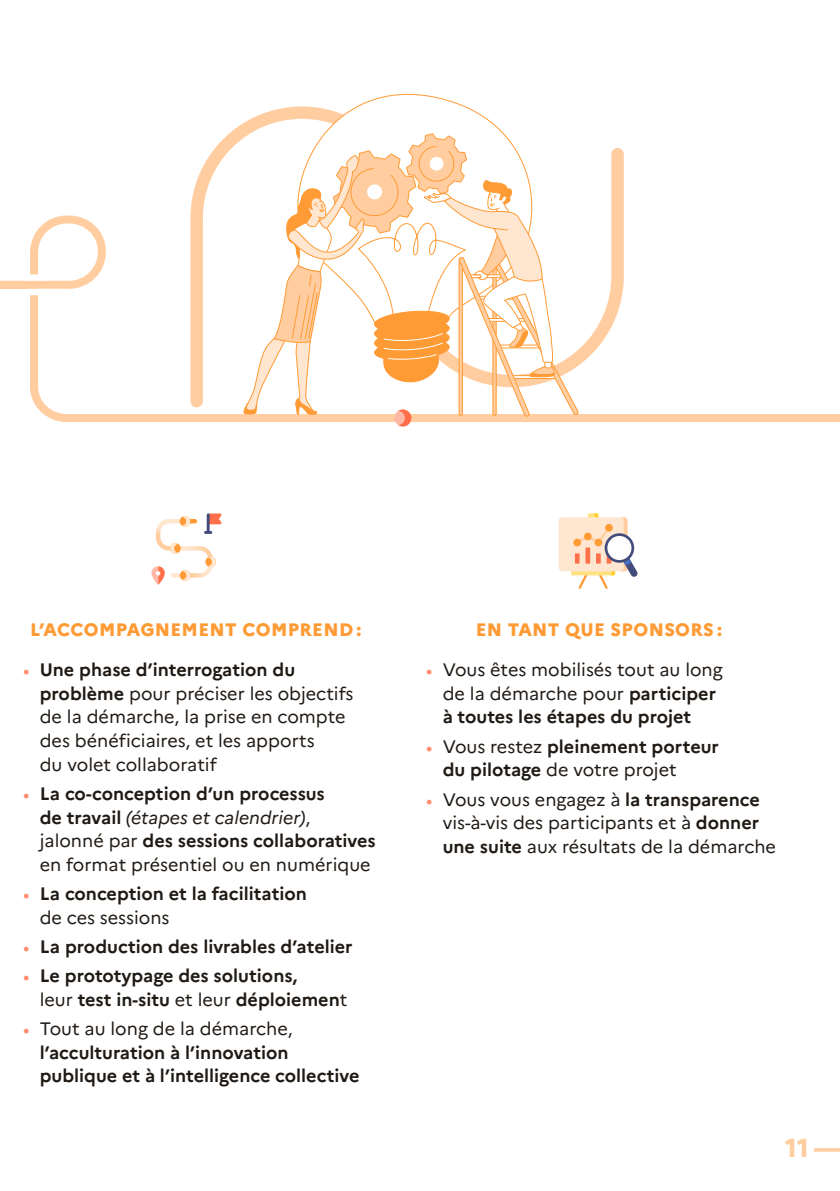
<style>
.page{position:relative;width:840px;height:1191px;background:#fff}
.page>*{position:absolute;margin:0;border:0;box-sizing:border-box;transform-origin:0 0}
.t1{font:800 26px "Marianne";color:#ffcd9f}
.t2{font:700 18px/23.6px "Marianne";color:#201a15}
.t3{font:18px/23.6px "Marianne";color:#201a15}
.t4{font:800 18px "Marianne";letter-spacing:.02em;color:#ff9b35}
.s1{font-family:"Minion Pro";color:#ff8d6f}
.s2{font-weight:700}
.s3{font-family:"Minion Pro";font-weight:400;color:#ff8d6f}
.s4{font-weight:400;font-style:italic}
.s5{font-weight:400}
</style>
<div class="page">
<svg style="left:571px;top:571px;width:43px;height:18px"></svg>
<svg style="left:587px;top:513px;width:11px;height:4px"></svg>
<div style="left:558px;top:517px;width:69px;height:54px;background:#ffe6d0;border-radius:3px"></div>
<svg style="left:578px;top:530px;width:30px;height:12px"></svg>
<div style="left:574px;top:553px;width:5px;height:10px;background:#ff6f49"></div>
<div style="left:585px;top:547px;width:5px;height:16px;background:#ff6f49"></div>
<div style="left:595px;top:553px;width:5px;height:10px;background:#ff6f49"></div>
<div style="left:606px;top:543px;width:5px;height:20px;background:#ff6f49"></div>
<svg style="left:620px;top:517px;width:17px;height:60px"></svg>
<svg style="left:604px;top:533px;width:29px;height:30px"></svg>
<div style="left:607px;top:536px;width:24px;height:24px;background:#fff;border-radius:50%"></div>
<svg style="left:583px;top:532px;width:8px;height:8px"></svg>
<div style="left:573px;top:538px;width:7px;height:8px;background:#ff9b35;border-radius:50%"></div>
<div style="left:594px;top:538px;width:8px;height:8px;background:#ff9b35;border-radius:50%"></div>
<svg style="left:604px;top:524px;width:8px;height:7px"></svg>
<svg style="left:151px;top:513px;width:70px;height:72px"></svg>
<div style="left:64px;top:414px;width:775px;height:8px;background:#ffcd9f"></div>
<svg style="left:30px;top:386px;width:34px;height:36px"></svg>
<svg style="left:190px;top:112px;width:433px;height:295px"></svg>
<svg style="left:267px;top:93px;width:279px;height:36px"></svg>
<div style="left:30px;top:255px;width:8px;height:132px;background:#ffcd9f"></div>
<div style="left:0;top:281px;width:68px;height:8px;background:#ffcd9f"></div>
<svg style="left:26px;top:215px;width:80px;height:74px"></svg>
<div style="left:23px;top:274px;width:25px;height:7px;background:#fff;border-radius:3px"></div>
<div style="left:23px;top:289px;width:25px;height:6px;background:#fff;border-radius:3px"></div>
<svg style="left:243px;top:129px;width:336px;height:298px"></svg>
<p class="t4" style="left:30px;top:615px;width:332px">L’ACCOMPAGNEMENT COMPREND :</p>
<p class="t3" style="left:40px;top:658px;width:315px;text-indent:-17px"><span class="s1">•</span> <span class="s2">Une phase d’interrogation du problème</span> pour préciser les objectifs de la démarche, la prise en compte des bénéficiaires, et les apports<br>du volet collaboratif</p>
<p class="t2" style="left:40px;top:781px;width:337px;text-indent:-17px"><span class="s3">•</span> La co-conception d’un processus<br>de travail <span class="s4">(étapes et calendrier)</span><span class="s5">, jalonné par</span> des sessions collaboratives <span class="s5">en format présentiel ou en numérique</span></p>
<p class="t2" style="left:40px;top:882px;width:268px;text-indent:-17px"><span class="s3">•</span> La conception et la facilitation <span class="s5">de ces sessions</span></p>
<p class="t2" style="left:23px;top:934px;width:331px"><span class="s3">•</span> La production des livrables d’atelier</p>
<p class="t2" style="left:40px;top:964px;width:309px;text-indent:-17px"><span class="s3">•</span> Le prototypage des solutions,<br><span class="s5">leur</span> test in-situ <span class="s5">et leur</span> déploiemen<span class="s5">t</span></p>
<p class="t2" style="left:40px;top:1017px;width:321px;text-indent:-17px"><span class="s3">•</span> <span class="s5">Tout au long de la démarche, </span>l’acculturation à l’innovation publique et à l’intelligence collective</p>
<p class="t4" style="left:475px;top:615px;width:247px">EN TANT QUE SPONSORS :</p>
<p class="t3" style="left:442px;top:658px;width:281px;text-indent:-17px"><span class="s1">•</span> Vous êtes mobilisés tout au long de la démarche pour <span class="s2">participer à toutes les étapes du projet</span></p>
<p class="t2" style="left:442px;top:734px;width:277px;text-indent:-17px"><span class="s3">•</span> <span class="s5">Vous restez</span> pleinement porteur du pilotage <span class="s5">de votre projet</span></p>
<p class="t3" style="left:442px;top:787px;width:334px;text-indent:-17px"><span class="s1">•</span> Vous vous engagez à <span class="s2">la transparence </span>vis-à-vis des participants et à <span class="s2">donner une suite</span> aux résultats de la démarche</p>
<h1 class="t1" style="left:784px;top:1127px;width:58px">11 —</h1>
</div>
